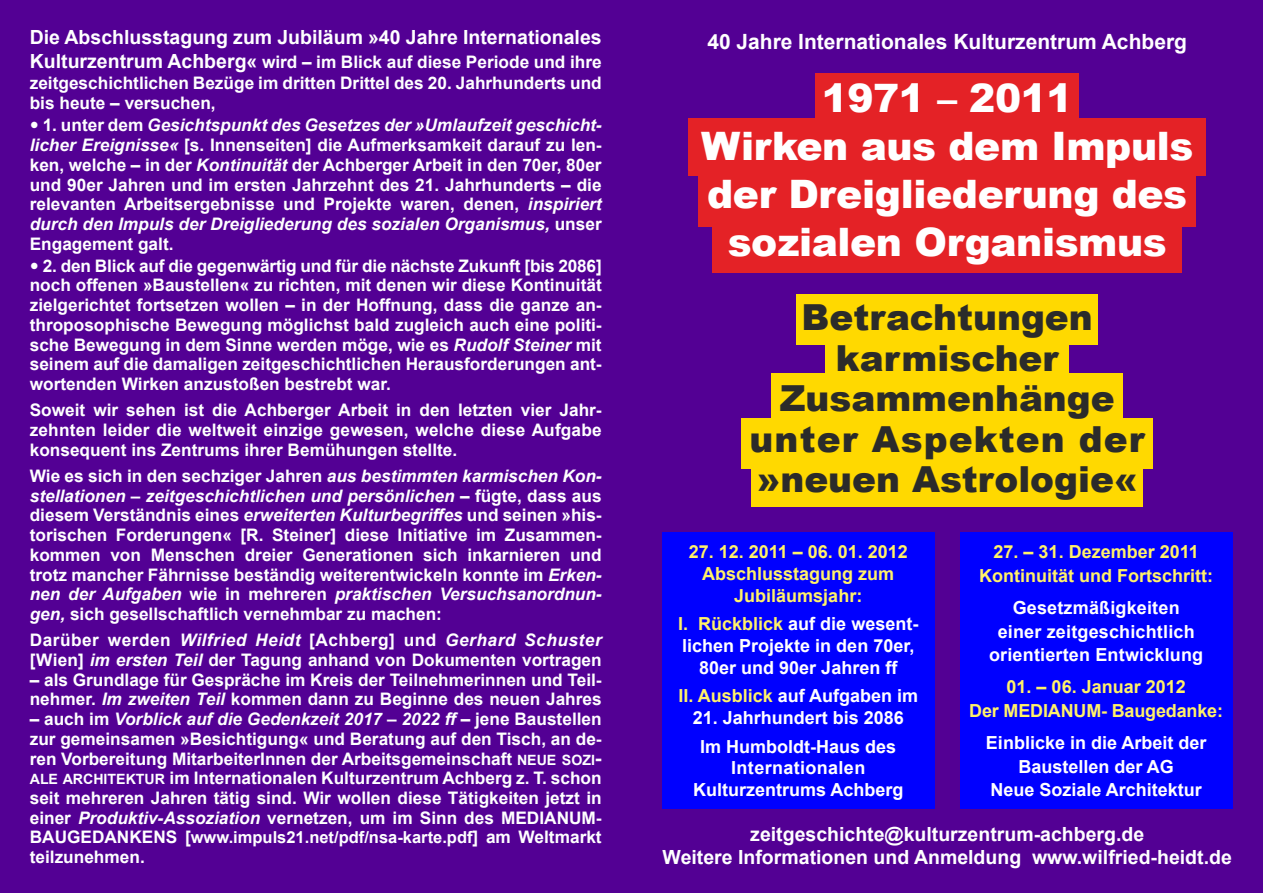
<style>
.page{position:relative;width:1263px;height:893px;background:#530094}
.page>*{position:absolute;margin:0;border:0;box-sizing:border-box;transform-origin:0 0}
.t1{font:900 39.15px/48px "Arial";letter-spacing:-.01em;color:#fff;text-align:center}
.t2{font:900 35.85px/40.5px "Arial";color:#2b2b2a;text-align:center}
.t3{font:900 35.85px "Arial";letter-spacing:.03em;color:#2b2b2a}
.Titel{font:700 21px "Arial";color:#fff}
.t4{font:700 19.5px "Arial";color:#fff}
.Body_Text{font:700 18px/23.5px "Arial";color:#fff;text-align:center}
.Body_Text-2{font:700 18px/23.5px "Arial";color:#fff269;text-align:center}
.heading_7{font:700 18px "Arial";color:#fff269}
.Body_Text-3{font:700 18px "Arial";letter-spacing:.02em;color:#fff}
.t5{font:700 17.25px/19.8px "Arial";color:#fff;text-align:justify}
.t6{font:700 16.5px "Arial";color:#fff}
.s1{font-size:19.5px}
.s2{font-style:italic}
.s3{font-size:14.25px}
.s4{font-size:20.25px}
.s5{font-size:17.25px}
.s6{color:#fff269}
</style>
<div class="page">
<div style="left:698px;top:170px;width:498px;height:57px;background:#e42226"></div>
<div style="left:689px;top:118px;width:517px;height:57px;background:#e42226"></div>
<div style="left:713px;top:215px;width:469px;height:58px;background:#e42226"></div>
<div style="left:815px;top:73px;width:264px;height:58px;background:#e42226"></div>
<div style="left:796px;top:294px;width:302px;height:50px;background:#ffd900"></div>
<div style="left:751px;top:456px;width:392px;height:50px;background:#ffd900"></div>
<div style="left:741px;top:418px;width:412px;height:50px;background:#ffd900"></div>
<div style="left:771px;top:373px;width:352px;height:50px;background:#ffd900"></div>
<div style="left:825px;top:338px;width:244px;height:50px;background:#ffd900"></div>
<div style="left:662px;top:533px;width:272px;height:276px;background:#00f"></div>
<div style="left:960px;top:533px;width:272px;height:276px;background:#00f"></div>
<p class="t4" style="left:30px;top:24px;width:573px">Die Abschlusstagung zum Jubiläum »40 Jahre Internationales</p>
<p class="t5" style="left:30px;top:52px;width:573px;line-height:21px"><span class="s1">Kulturzentrum Achberg«</span> wird – im Blick auf diese Periode und ihre zeitgeschichtlichen Bezüge im dritten Drittel des 20. Jahrhunderts und bis heute – versuchen,</p>
<p class="t5" style="left:30px;top:116px;width:573px;text-indent:13px">1. unter dem <span class="s2">Gesichtspunkt des Gesetzes der »Umlaufzeit geschicht&shy;licher Ereignisse«</span> [s. Innenseiten] die Aufmerksamkeit darauf zu len&shy;ken, welche – in der <span class="s2">Kontinuität</span> der Achberger Arbeit in den 70er, 80er und 90er Jahren und im ersten Jahrzehnt des 21. Jahrhunderts – die relevanten Arbeitsergebnisse und Projekte waren, denen, <span class="s2">inspiriert durch den Impuls der Dreigliederung des sozialen Organismus,</span> unser Engagement galt.</p>
<p class="t5" style="left:30px;top:256px;width:573px;text-indent:13px">2. den Blick auf die gegenwärtig und für die nächste Zukunft [bis 2086] noch offenen »Baustellen« zu richten, mit denen wir diese Kontinuität zielgerichtet fortsetzen wollen – in der Hoffnung, dass die ganze an&shy;throposophische Bewegung möglichst bald zugleich auch eine politi&shy;sche Bewegung in dem Sinne werden möge, wie es <span class="s2">Rudolf Steiner</span> mit seinem auf die damaligen zeitgeschichtlichen Herausforderungen ant&shy;wortenden Wirken anzustoßen bestrebt war.</p>
<p class="t5" style="left:30px;top:401px;width:573px">Soweit wir sehen ist die Achberger Arbeit in den letzten vier Jahr&shy;zehnten leider die weltweit einzige gewesen, welche diese Aufgabe konsequent ins Zentrums ihrer Bemühungen stellte.</p>
<p class="t5" style="left:30px;top:466px;width:573px">Wie es sich in den sechziger Jahren <span class="s2">aus bestimmten karmischen Kon&shy;stellationen – zeitgeschichtlichen und persönlichen</span> – fügte, dass aus diesem Verständnis eines <span class="s2">erweiterten Kulturbegriffes</span> und seinen »his&shy;torischen Forderungen« [R. Steiner] diese Initiative im Zusammen&shy;kommen von Menschen dreier Generationen sich inkarnieren und trotz mancher Fährnisse beständig weiterentwickeln konnte im <span class="s2">Erken&shy;nen der Aufgaben</span> wie in mehreren <span class="s2">praktischen Versuchsanordnun&shy;gen,</span> sich gesellschaftlich vernehmbar zu machen:</p>
<p class="t5" style="left:30px;top:631px;width:573px">Darüber werden <span class="s2">Wilfried Heidt</span> [Achberg] und <span class="s2">Gerhard Schuster </span>[Wien] <span class="s2">im ersten Teil</span> der Tagung anhand von Dokumenten vortragen</p>
<p class="t5" style="left:30px;top:670px;width:573px">– als Grundlage für Gespräche im Kreis der Teilnehmerinnen und Teil&shy;nehmer. <span class="s2">Im zweiten Teil</span> kommen dann zu Beginne des neuen Jahres</p>
<p class="t5" style="left:30px;top:710px;width:573px">– auch im <span class="s2">Vorblick auf die Gedenkzeit 2017 – 2022 ff</span> – jene Baustellen zur gemeinsamen »Besichtigung« und Beratung auf den Tisch, an de&shy;ren Vorbereitung MitarbeiterInnen der Arbeitsgemeinschaft <span class="s3">NEUE SOZI</span><span class="s4">-</span><span class="s3">ALE ARCHITEKTUR</span> im Internationalen Kulturzentrum Achberg z. T. schon seit mehreren Jahren tätig sind. Wir wollen diese Tätigkeiten jetzt in einer <span class="s2">Produktiv-Assoziation</span> vernetzen, um im Sinn des MEDIANUM-</p>
<p class="t6" style="left:30px;top:827px;width:573px"><span class="s5">BAUGEDANKENS [</span>www.impuls21.net/pdf/nsa-karte.pdf<span class="s5">] am Weltmarkt</span></p>
<p class="t5" style="left:30px;top:848px;width:117px">teilzunehmen.</p>
<p class="Titel" style="left:707px;top:28px;width:481px">40 Jahre Internationales Kulturzentrum Achberg</p>
<p class="t1" style="left:701px;top:73px;width:494px">1971 – 2011<br>Wirken aus dem Impuls der Dreigliederung des sozialen Organismus</p>
<p class="t2" style="left:802px;top:296px;width:293px">Betrachtungen karmischer</p>
<p class="t2" style="left:780px;top:377px;width:337px">Zusammenhänge</p>
<p class="t3" style="left:750px;top:413px;width:397px">unter Aspekten der</p>
<p class="t2" style="left:756px;top:458px;width:383px">»neuen Astrologie«</p>
<p class="Body_Text-2" style="left:689px;top:541px;width:221px">27. 12. 2011 – 06. 01. 2012</p>
<p class="heading_7" style="left:702px;top:562px;width:194px">Abschlusstagung zum</p>
<p class="Body_Text-2" style="left:734px;top:585px;width:130px">Jubiläumsjahr:</p>
<p class="Body_Text" style="left:678px;top:614px;width:242px;line-height:21.9px"><span class="s6">I. Rückblick</span> auf die wesent&shy;lichen Projekte in den 70er,<br>80er und 90er Jahren ff</p>
<p class="Body_Text" style="left:678px;top:685px;width:241px"><span class="s6">II. Ausblick</span> auf Aufgaben im</p>
<p class="Body_Text" style="left:693px;top:707px;width:213px">21. Jahrhundert bis 2086</p>
<p class="Body_Text" style="left:700px;top:735px;width:198px">Im Humboldt-Haus des</p>
<p class="Body_Text-3" style="left:731px;top:756px;width:136px">Internationalen</p>
<p class="Body_Text" style="left:693px;top:779px;width:212px">Kulturzentrums Achberg</p>
<p class="Body_Text-2" style="left:993px;top:541px;width:207px">27. – 31. Dezember 2011</p>
<p class="Body_Text-2" style="left:979px;top:565px;width:235px">Kontinuität und Fortschritt:</p>
<p class="Body_Text" style="left:989px;top:597px;width:216px">Gesetzmäßigkeiten einer zeitgeschichtlich orientierten Entwicklung</p>
<p class="Body_Text-2" style="left:969px;top:676px;width:255px">01. – 06. Januar 2012<br>Der MEDIANUM- Baugedanke:</p>
<p class="Body_Text" style="left:986px;top:732px;width:222px">Einblicke in die Arbeit der<br>Baustellen der AG<br>Neue Soziale Architektur</p>
<p class="t4" style="left:750px;top:821px;width:395px">zeitgeschichte@kulturzentrum-achberg.de</p>
<p class="t4" style="left:663px;top:845px;width:571px">Weitere Informationen und Anmeldung www.wilfried-heidt.de</p>
</div>
